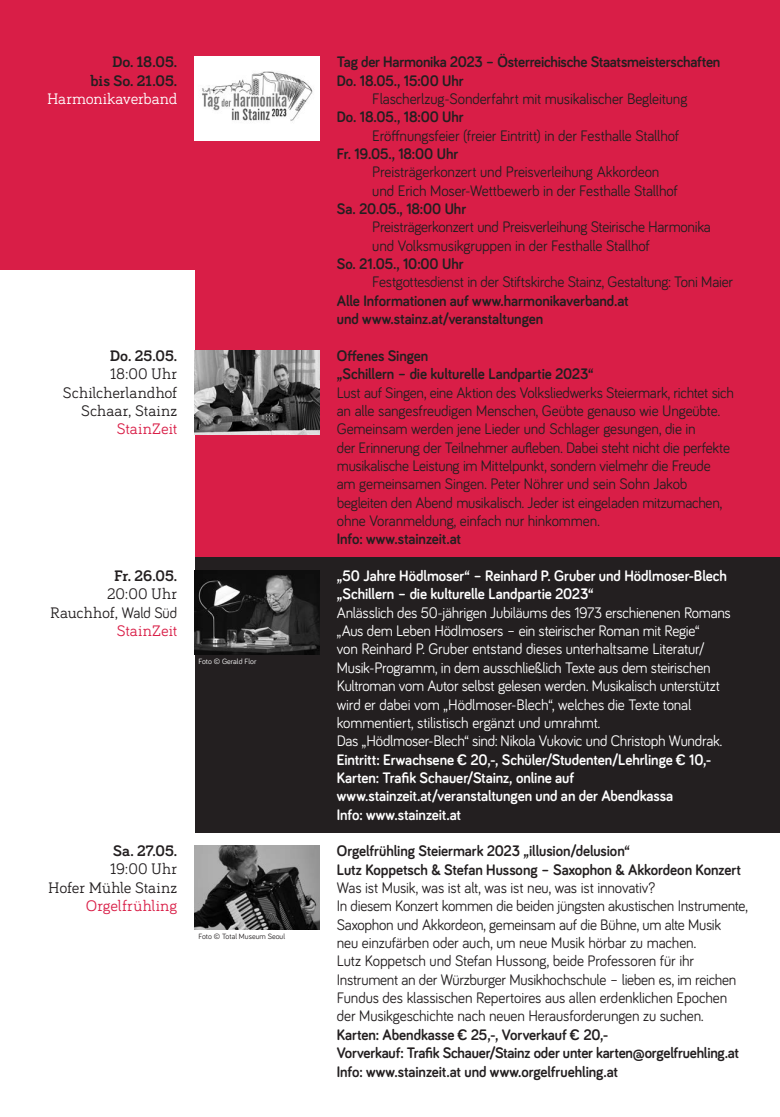
<style>
.page{position:relative;width:780px;height:1117px;background:#fff}
.page>*{position:absolute;margin:0;border:0;box-sizing:border-box;transform-origin:0 0}
.t1{font:15.75px/18.4px "Bariol";letter-spacing:-.015em;color:#231f20;scale:.95 1}
.t2{font:700 15.75px/18.4px "Bariol";letter-spacing:-.005em;color:#231f20;scale:.95 1}
.t3{font:15.75px/18.4px "Bariol";letter-spacing:-.015em;color:#fff;scale:.95 1}
.t4{font:700 15.75px/18.4px "Bariol";letter-spacing:-.005em;color:#fff;scale:.95 1}
.t5{font:15.75px/18.4px "Bariol Serif";letter-spacing:.005em;color:#231f20;text-align:right}
.t6{font:700 15.75px/18.4px "Bariol Serif";color:#231f20;text-align:right}
.t7{font:15.75px "Bariol Serif";letter-spacing:.005em;color:#d91e47}
.t8{font:15.75px "Bariol Serif";letter-spacing:-.01em;color:#fff}
.t9{font:7.88px "Bariol";color:#231f20}
.t10{font:7.88px "Bariol";color:#fff}
.s1{font-family:"Bariol"}
.s2{color:#d91e47}
</style>
<div class="page">
<div style="left:0;top:0;width:198px;height:269px;background:#d91e47"></div>
<div style="left:195px;top:0;width:585px;height:557px;background:#d91e47"></div>
<div style="left:195px;top:557px;width:585px;height:275px;background:#231f20"></div>
<img style="left:195px;top:57px;width:124px;height:84px">
<img style="left:195px;top:350px;width:124px;height:84px">
<img style="left:195px;top:570px;width:124px;height:84px">
<img style="left:195px;top:845px;width:124px;height:84px">
<p class="t6" style="left:91px;top:52px;width:88px">Do. 18.05. bis So. 21.05.</p>
<p class="t8" style="left:47px;top:88px;width:132px">Harmonikaverband</p>
<p class="t6" style="left:110px;top:345px;width:69px">Do. 25.05.</p>
<p class="t5" style="left:63px;top:363px;width:116px">18:00 Uhr<br>Schilcherlandhof<br>Schaar, Stainz</p>
<p class="t7" style="left:117px;top:418px;width:62px">StainZeit</p>
<p class="t6" style="left:114px;top:565px;width:64px">Fr. 26.05.</p>
<p class="t5" style="left:50px;top:583px;width:128px">20:00 Uhr<br>Rauchhof, <span class="s1">Wald Süd<br></span><span class="s2">StainZeit</span></p>
<p class="t10" style="left:198px;top:656px;width:59px">Foto © Gerald Flor</p>
<p class="t6" style="left:113px;top:840px;width:65px">Sa. 27.05.</p>
<p class="t5" style="left:48px;top:858px;width:130px">19:00 Uhr<br>Hofer Mühle Stainz</p>
<p class="t7" style="left:86px;top:894px;width:93px">Orgelfrühling</p>
<p class="t9" style="left:198px;top:931px;width:88px">Foto © Total Museum Seoul</p>
<p class="t2" style="left:337px;top:52px;width:405px">Tag der Harmonika 2023 – Österreichische Staatsmeisterschaften<br>Do. 18.05., 15:00 Uhr</p>
<p class="t1" style="left:372px;top:89px;width:333px">Flascherlzug-Sonderfahrt mit musikalischer Begleitung</p>
<p class="t2" style="left:337px;top:107px;width:135px">Do. 18.05., 18:00 Uhr</p>
<p class="t1" style="left:372px;top:125px;width:324px">Eröffnungsfeier (freier Eintritt) in der Festhalle Stallhof</p>
<p class="t2" style="left:337px;top:144px;width:129px">Fr. 19.05., 18:00 Uhr</p>
<p class="t1" style="left:372px;top:162px;width:323px">Preisträgerkonzert und Preisverleihung Akkordeon und Erich Moser-Wettbewerb in der Festhalle Stallhof</p>
<p class="t2" style="left:337px;top:199px;width:138px">Sa. 20.05., 18:00 Uhr</p>
<p class="t1" style="left:372px;top:217px;width:358px">Preisträgerkonzert und Preisverleihung Steirische Harmonika und Volksmusikgruppen in der Festhalle Stallhof</p>
<p class="t2" style="left:337px;top:254px;width:135px">So. 21.05., 10:00 Uhr</p>
<p class="t1" style="left:372px;top:272px;width:381px">Festgottesdienst in der Stiftskirche Stainz, Gestaltung: Toni Maier</p>
<p class="t2" style="left:337px;top:291px;width:309px">Alle Informationen auf www.harmonikaverband.at und www.stainz.at/veranstaltungen</p>
<p class="t2" style="left:337px;top:346px;width:272px">Offenes Singen<br>„Schillern – die kulturelle Landpartie 2023“</p>
<p class="t1" style="left:337px;top:382px;width:419px">Lust auf Singen, eine Aktion des Volksliedwerks Steiermark, richtet sich an alle sangesfreudigen Menschen, Geübte genauso wie Ungeübte.<br>Gemeinsam werden jene Lieder und Schlager gesungen, die in<br>der Erinnerung der Teilnehmer aufleben. Dabei steht nicht die perfekte musikalische Leistung im Mittelpunkt, sondern vielmehr die Freude<br>am gemeinsamen Singen. Peter Nöhrer und sein Sohn Jakob begleiten den Abend musikalisch. Jeder ist eingeladen mitzumachen, ohne Voranmeldung, einfach nur hinkommen.</p>
<p class="t2" style="left:337px;top:529px;width:132px">Info: www.stainzeit.at</p>
<p class="t4" style="left:337px;top:566px;width:412px">„50 Jahre Hödlmoser“ – Reinhard P. Gruber und Hödlmoser-Blech „Schillern – die kulturelle Landpartie 2023“</p>
<p class="t3" style="left:337px;top:602px;width:416px">Anlässlich des 50-jährigen Jubiläums des 1973 erschienenen Romans „Aus dem Leben Hödlmosers – ein steirischer Roman mit Regie“<br>von Reinhard P. Gruber entstand dieses unterhaltsame Literatur/ Musik-Programm, in dem ausschließlich Texte aus dem steirischen Kultroman vom Autor selbst gelesen werden. Musikalisch unterstützt wird er dabei vom „Hödlmoser-Blech“, welches die Texte tonal kommentiert, stilistisch ergänzt und umrahmt.<br>Das „Hödlmoser-Blech“ sind: Nikola Vukovic und Christoph Wundrak.</p>
<p class="t4" style="left:337px;top:749px;width:396px">Eintritt: Erwachsene € 20,-, Schüler/Studenten/Lehrlinge € 10,- Karten: Trafik Schauer/Stainz, online auf www.stainzeit.at/veranstaltungen und an der Abendkassa<br>Info: www.stainzeit.at</p>
<p class="t2" style="left:337px;top:841px;width:427px">Orgelfrühling Steiermark 2023 „illusion/delusion“<br>Lutz Koppetsch &amp; Stefan Hussong – Saxophon &amp; Akkordeon Konzert</p>
<p class="t1" style="left:337px;top:877px;width:434px">Was ist Musik, was ist alt, was ist neu, was ist innovativ?<br>In diesem Konzert kommen die beiden jüngsten akustischen Instrumente, Saxophon und Akkordeon, gemeinsam auf die Bühne, um alte Musik<br>neu einzufärben oder auch, um neue Musik hörbar zu machen.<br>Lutz Koppetsch und Stefan Hussong, beide Professoren für ihr Instrument an der Würzburger Musikhochschule – lieben es, im reichen Fundus des klassischen Repertoires aus allen erdenklichen Epochen der Musikgeschichte nach neuen Herausforderungen zu suchen.</p>
<p class="t2" style="left:337px;top:1024px;width:425px">Karten: Abendkasse € 25,-, Vorverkauf € 20,-<br>Vorverkauf: Trafik Schauer/Stainz oder unter karten@orgelfruehling.at<br>Info: www.stainzeit.at und www.orgelfruehling.at</p>
</div>
